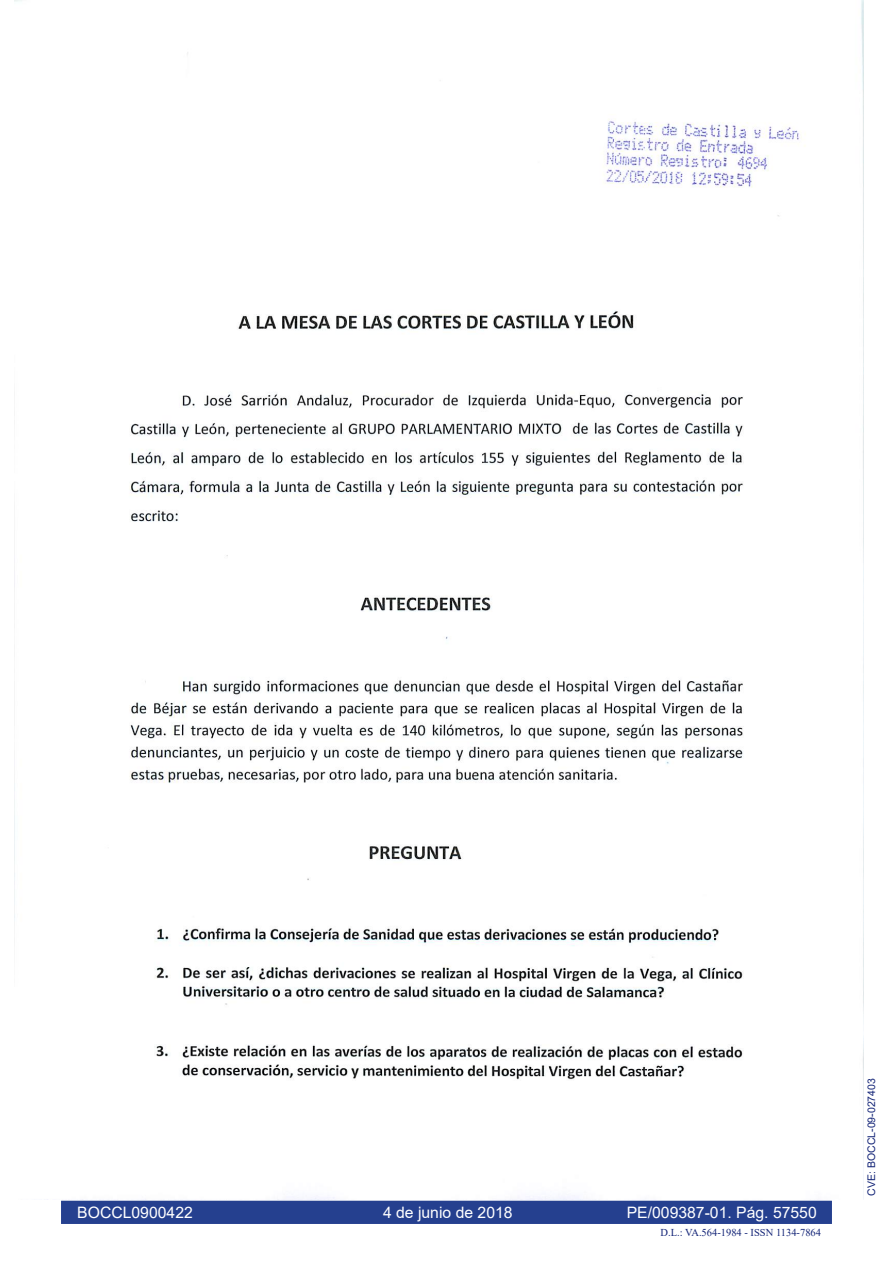
<style>
.page{position:relative;width:893px;height:1263px;background:#fff}
.page>*{position:absolute;margin:0;border:0;box-sizing:border-box;transform-origin:0 0}
.t1{font:15.75px "Arial";color:#fff}
.t2{font:10.5px "Times New Roman";color:#132477}
.t3{font:10.5px "Arial";color:#132477}
</style>
<div class="page">
<div style="left:60px;top:1200px;width:773px;height:25px;background:#25408f"></div>
<div style="left:60px;top:1199px;width:773px;height:26px;border:2px solid #fff"></div>
<img style="left:15px;top:0;width:848px;height:1200px">
<p class="t1" style="left:77px;top:1202px;width:117px">BOCCL0900422</p>
<p class="t1" style="left:383px;top:1202px;width:131px">4 de junio de 2018</p>
<p class="t1" style="left:627px;top:1202px;width:192px">PE/009387-01. Pág. 57550</p>
<p class="t2" style="left:661px;top:1225px;width:162px">D.L.: VA.564-1984 - ISSN 1134-7864</p>
<p class="t3" style="left:864px;top:1195px;width:119px;rotate:-90deg">CVE: BOCCL-09-027403</p>
</div>
